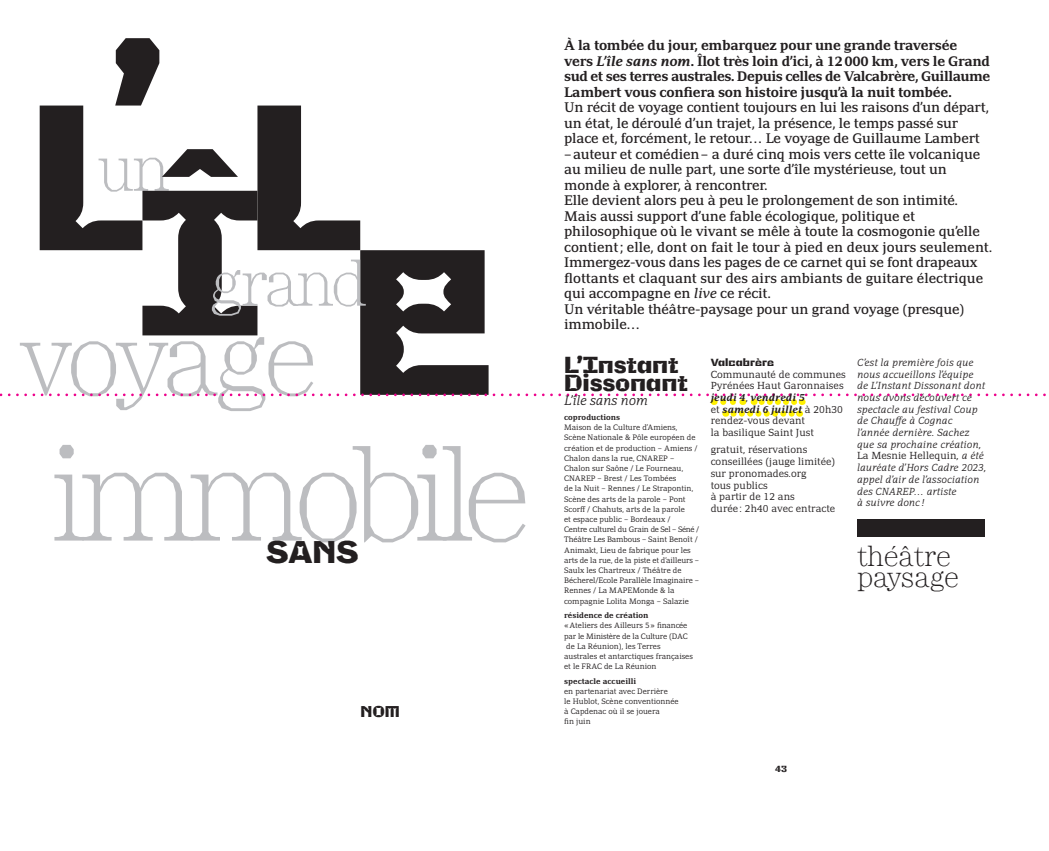
<style>
.page{position:relative;width:1049px;height:851px;background:#fff}
.page>*{position:absolute;margin:0;border:0;box-sizing:border-box;transform-origin:0 0}
.t1{font:300 121.1px "Minotaur";letter-spacing:-.09em;color:#bcbdc0}
.t2{font:300 95.5px "Minotaur";letter-spacing:-.06em;color:#bcbdc0}
.t3{font:300 59px "Minotaur";letter-spacing:-.06em;color:#bcbdc0}
.t4{font:700 30px "Minotaur Beef";color:#231f20}
.t5{font:300 26px/21.5px "Minotaur";letter-spacing:-.01em;color:#231f20}
.t6{font:700 22.2px/18.5px "Minotaur Beef";letter-spacing:-.01em;color:#231f20}
.t7{font:700 15px "Minotaur Beef";color:#231f20}
.t8{font:500 13.4px/15.5px "PF Adamant Pro";letter-spacing:-.01em;color:#231f20}
.t9{font:700 13.4px/15.5px "PF Adamant Pro";letter-spacing:-.02em;color:#231f20}
.t10{font:italic 300 13px "PF Adamant Pro";letter-spacing:-.015em;color:#231f20}
.t11{font:italic 300 9.9px/11.7px "PF Adamant Pro";letter-spacing:.005em;color:#231f20}
.t12{font:300 9.9px/11.7px "PF Adamant Pro";letter-spacing:.005em;color:#231f20}
.t13{font:700 9.9px "Minotaur Beef";letter-spacing:.005em;color:#231f20}
.t14{font:700 8.5px "Minotaur Beef";color:#231f20}
.t15{font:300 7.6px/10.2px "PF Adamant Pro";color:#231f20}
.t16{font:700 7.6px "PF Adamant Pro";color:#231f20}
.s1{font-style:italic}
.s2{font-weight:700;font-style:italic}
.s3{font-style:normal}
</style>
<div class="page">
<svg style="left:0;top:38px;width:1046px;height:378px"></svg>
<div style="left:857px;top:519px;width:128px;height:17px;background:#231f20"></div>
<h3 class="t3" style="left:98px;top:122px;width:74px">un</h3>
<h3 class="t3" style="left:209px;top:237px;width:160px">grand</h3>
<h2 class="t2" style="left:20px;top:284px;width:300px">voyage</h2>
<h1 class="t1" style="left:50px;top:400px;width:484px">immobile</h1>
<h3 class="t4" style="left:266px;top:528px;width:94px">SANS</h3>
<h3 class="t7" style="left:360px;top:699px;width:41px">NOM</h3>
<p class="t9" style="left:564px;top:37px;width:428px">À la tombée du jour, embarquez pour une grande traversée<br>vers <span class="s1">L’île sans nom</span>. Îlot très loin d’ici, à 12000 km, vers le Grand sud et ses terres australes. Depuis celles de Valcabrère, Guillaume Lambert vous confiera son histoire jusqu’à la nuit tombée.</p>
<p class="t8" style="left:564px;top:99px;width:429px">Un récit de voyage contient toujours en lui les raisons d’un départ, un état, le déroulé d’un trajet, la présence, le temps passé sur place et, forcément, le retour… Le voyage de Guillaume Lambert –auteur et comédien– a duré cinq mois vers cette île volcanique au milieu de nulle part, une sorte d’île mystérieuse, tout un monde à explorer, à rencontrer.<br>Elle devient alors peu à peu le prolongement de son intimité.<br>Mais aussi support d’une fable écologique, politique et philosophique où le vivant se mêle à toute la cosmogonie qu’elle contient; elle, dont on fait le tour à pied en deux jours seulement.<br>Immergez-vous dans les pages de ce carnet qui se font drapeaux flottants et claquant sur des airs ambiants de guitare électrique qui accompagne en <span class="s1">live</span> ce récit.<br>Un véritable théâtre-paysage pour un grand voyage (presque) immobile…</p>
<h3 class="t13" style="left:711px;top:354px;width:65px">Valcabrère</h3>
<h3 class="t12" style="left:711px;top:368px;width:137px">Communauté de communes<br>Pyrénées Haut Garonnaises <span class="s2">jeudi 4</span>, <span class="s2">vendredi 5<br></span>et <span class="s2">samedi 6 juillet</span> à 20h30 rendez-vous devant<br>la basilique Saint Just</h3>
<h3 class="t12" style="left:711px;top:444px;width:126px">gratuit, réservations conseillées (jauge limitée) sur pronomades.org<br>tous publics<br>à partir de 12 ans<br>durée : 2h40 avec entracte</h3>
<h3 class="t6" style="left:564px;top:353px;width:125px">L’Instant<br>Dissonant</h3>
<h3 class="t10" style="left:564px;top:393px;width:85px">L’île sans nom</h3>
<p class="t16" style="left:564px;top:412px;width:58px">coproductions</p>
<p class="t15" style="left:564px;top:422px;width:137px">Maison de la Culture d’Amiens,<br>Scène Nationale &amp; Pôle européen de création et de production – Amiens /<br>Chalon dans la rue, CNAREP –<br>Chalon sur Saône / Le Fourneau,<br>CNAREP – Brest / Les Tombées<br>de la Nuit – Rennes / Le Strapontin,<br>Scène des arts de la parole – Pont<br>Scorff / Chahuts, arts de la parole<br>et espace public – Bordeaux /<br>Centre culturel du Grain de Sel – Séné /<br>Théâtre Les Bambous – Saint Benoît /<br>Animakt, Lieu de fabrique pour les arts de la rue, de la piste et d’ailleurs –<br>Saulx les Chartreux / Théâtre de<br>Bécherel/Ecole Parallèle Imaginaire –<br>Rennes / La MAPEMonde &amp; la compagnie Lolita Monga – Salazie</p>
<p class="t16" style="left:564px;top:610px;width:86px">résidence de création</p>
<p class="t15" style="left:564px;top:620px;width:130px">«Ateliers des Ailleurs 5» financée par le Ministère de la Culture (DAC de La Réunion), les Terres australes et antarctiques françaises et le FRAC de La Réunion</p>
<p class="t16" style="left:564px;top:676px;width:74px">spectacle accueilli</p>
<p class="t15" style="left:564px;top:686px;width:116px">en partenariat avec Derrière<br>le Hublot, Scène conventionnée à Capdenac où il se jouera<br>fin juin</p>
<p class="t11" style="left:857px;top:356px;width:131px">C’est la première fois que nous accueillons l’équipe de L’Instant Dissonant dont nous avons découvert ce spectacle au festival Coup de Chauffe à Cognac l’année dernière. Sachez que sa prochaine création,<br><span class="s3">La Mesnie Hellequin</span>, a été lauréate d’Hors Cadre 2023, appel d’air de l’association des CNAREP… artiste<br>à suivre donc !</p>
<h3 class="t5" style="left:857px;top:543px;width:104px">théâtre paysage</h3>
<p class="t14" style="left:775px;top:762px;width:13px">43</p>
</div>
